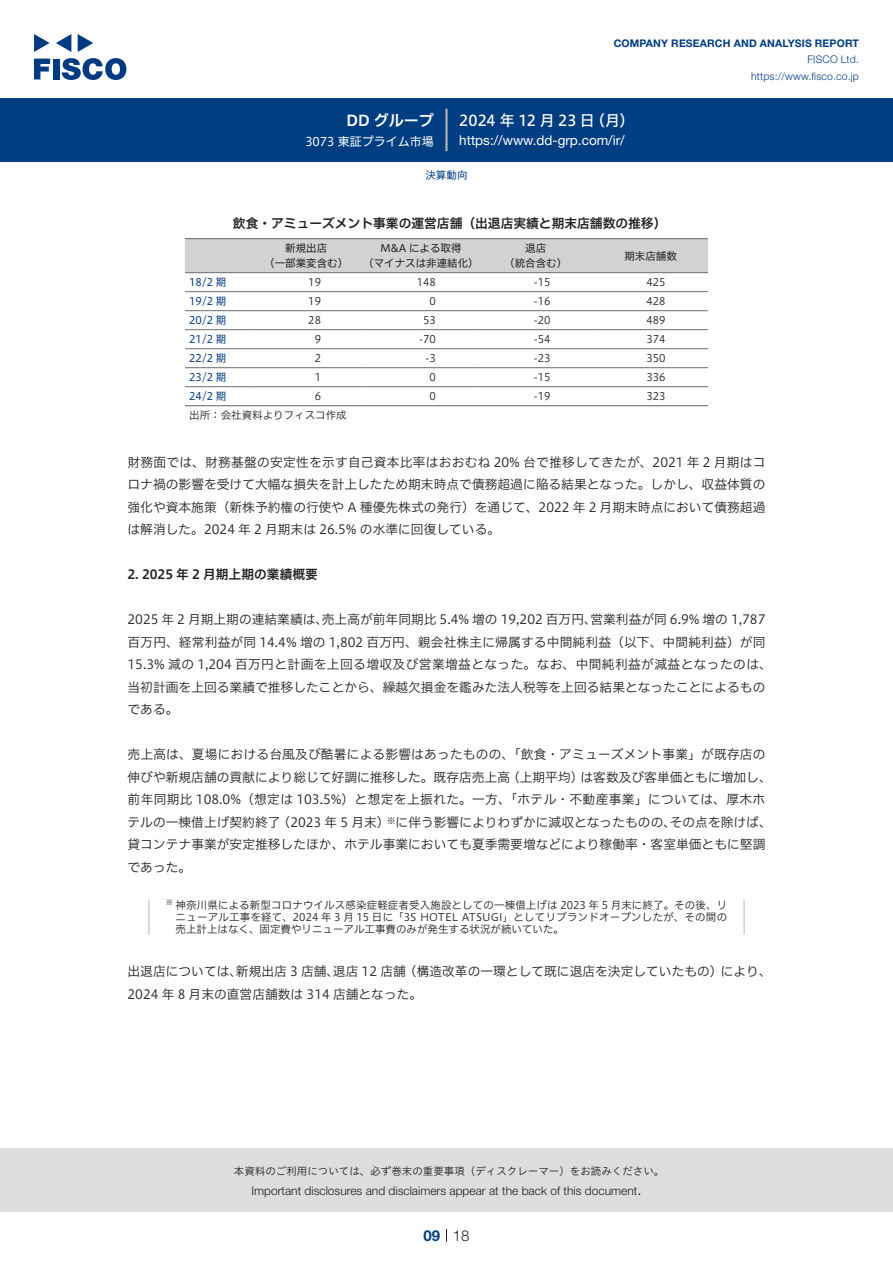
<style>
.page{position:relative;width:893px;height:1263px;background:#fff}
.page>*{position:absolute;margin:0;border:0;box-sizing:border-box;transform-origin:0 0}
.t1{font:15px "Hiragino UD Sans F Std N W5";letter-spacing:.005em;color:#fff}
.t2{font:15px "Hiragino UD Sans F Std N W6";color:#fff}
.t3{font:300 15px "Helvetica Neue LT Std";color:#231f20}
.t4{font:700 15px "Helvetica Neue LT Std";color:#003d81}
.t5{font:13.5px "Helvetica Neue LT Std";color:#fff}
.本文{font:12.75px/22.5px "Hiragino UD Sans F Std N W3";color:#231f20}
.本文-2{font:12.75px "Hiragino UD Sans F Std N W3";letter-spacing:.025em;color:#231f20}
.チャートタイトル{font:12.75px "Hiragino UD Sans F Std N W6";color:#231f20}
.小タイトル{font:12.75px "Hiragino UD Sans F Std N W6";color:#231f20}
.t6{font:300 12px "Helvetica Neue LT Std";color:#231f20}
.t7{font:12px "Hiragino UD Sans F Std N W4";color:#fff}
.表組み基本スタイル{font:10.5px/12px "Hiragino UD Sans F Std N W3";letter-spacing:.01em;color:#231f20}
.表数字{font:10.5px "Hiragino UD Sans F Std N W3";color:#231f20}
.表上{font:10.5px "Hiragino UD Sans F Std N W4";color:#231f20}
.t8{font:10.5px "Hiragino UD Sans Std W3";color:#231f20}
.表左{font:10.5px "Hiragino UD Sans F Std N W4";color:#003d81}
.t9{font:700 10.5px "Helvetica Neue LT Std";letter-spacing:.015em;color:#003d81}
.t10{font:300 10.5px/16.5px "Helvetica Neue LT Std";letter-spacing:.015em;color:#003d81;text-align:right}
.ヘッダー{font:10.5px "Hiragino UD Sans F Std N W4";color:#003d81}
.t11{font:7.35px "Hiragino UD Sans F Std N W3";color:#231f20}
</style>
<div class="page">
<div style="left:0;top:1148px;width:893px;height:64px;background:#ddd"></div>
<svg style="left:34px;top:59px;width:16px;height:20px"></svg>
<div style="left:53px;top:59px;width:6px;height:20px;background:#003a83"></div>
<svg style="left:62px;top:58px;width:64px;height:22px"></svg>
<svg style="left:34px;top:34px;width:16px;height:18px"></svg>
<svg style="left:78px;top:34px;width:15px;height:18px"></svg>
<svg style="left:56px;top:34px;width:15px;height:18px"></svg>
<div style="left:0;top:98px;width:893px;height:64px;background:#003d81"></div>
<hr style="left:445px;top:109px;width:3px;height:42px;background:#b5b5b6">
<svg style="left:446px;top:1229px;width:1px;height:13px"></svg>
<div style="left:185px;top:239px;width:523px;height:33px;background:#d1d2d4"></div>
<hr style="left:185px;top:272px;width:64px;height:1px;background:#6c6d70">
<hr style="left:249px;top:272px;width:115px;height:1px;background:#6c6d70">
<hr style="left:364px;top:272px;width:114px;height:1px;background:#6c6d70">
<hr style="left:478px;top:272px;width:115px;height:1px;background:#6c6d70">
<hr style="left:593px;top:272px;width:115px;height:1px;background:#6c6d70">
<hr style="left:185px;top:291px;width:64px;height:1px;background:#6c6d70">
<hr style="left:249px;top:291px;width:115px;height:1px;background:#6c6d70">
<hr style="left:364px;top:291px;width:114px;height:1px;background:#6c6d70">
<hr style="left:478px;top:291px;width:115px;height:1px;background:#6c6d70">
<hr style="left:593px;top:291px;width:115px;height:1px;background:#6c6d70">
<hr style="left:185px;top:310px;width:64px;height:1px;background:#6c6d70">
<hr style="left:249px;top:310px;width:115px;height:1px;background:#6c6d70">
<hr style="left:364px;top:310px;width:114px;height:1px;background:#6c6d70">
<hr style="left:478px;top:310px;width:115px;height:1px;background:#6c6d70">
<hr style="left:593px;top:310px;width:115px;height:1px;background:#6c6d70">
<hr style="left:185px;top:329px;width:64px;height:1px;background:#6c6d70">
<hr style="left:249px;top:329px;width:115px;height:1px;background:#6c6d70">
<hr style="left:364px;top:329px;width:114px;height:1px;background:#6c6d70">
<hr style="left:478px;top:329px;width:115px;height:1px;background:#6c6d70">
<hr style="left:593px;top:329px;width:115px;height:1px;background:#6c6d70">
<hr style="left:185px;top:348px;width:64px;height:1px;background:#6c6d70">
<hr style="left:249px;top:348px;width:115px;height:1px;background:#6c6d70">
<hr style="left:364px;top:348px;width:114px;height:1px;background:#6c6d70">
<hr style="left:478px;top:348px;width:115px;height:1px;background:#6c6d70">
<hr style="left:593px;top:348px;width:115px;height:1px;background:#6c6d70">
<hr style="left:185px;top:367px;width:64px;height:1px;background:#6c6d70">
<hr style="left:249px;top:367px;width:115px;height:1px;background:#6c6d70">
<hr style="left:364px;top:367px;width:114px;height:1px;background:#6c6d70">
<hr style="left:478px;top:367px;width:115px;height:1px;background:#6c6d70">
<hr style="left:593px;top:367px;width:115px;height:1px;background:#6c6d70">
<hr style="left:185px;top:386px;width:64px;height:1px;background:#6c6d70">
<hr style="left:249px;top:386px;width:115px;height:1px;background:#6c6d70">
<hr style="left:364px;top:386px;width:114px;height:1px;background:#6c6d70">
<hr style="left:478px;top:386px;width:115px;height:1px;background:#6c6d70">
<hr style="left:593px;top:386px;width:115px;height:1px;background:#6c6d70">
<hr style="left:185px;top:238px;width:64px;height:1px;background:#6c6d70">
<hr style="left:249px;top:238px;width:115px;height:1px;background:#6c6d70">
<hr style="left:364px;top:238px;width:114px;height:1px;background:#6c6d70">
<hr style="left:478px;top:238px;width:115px;height:1px;background:#6c6d70">
<hr style="left:593px;top:238px;width:115px;height:1px;background:#6c6d70">
<hr style="left:185px;top:405px;width:64px;height:1px;background:#6c6d70">
<hr style="left:249px;top:405px;width:115px;height:1px;background:#6c6d70">
<hr style="left:364px;top:405px;width:114px;height:1px;background:#6c6d70">
<hr style="left:478px;top:405px;width:115px;height:1px;background:#6c6d70">
<hr style="left:593px;top:405px;width:115px;height:1px;background:#6c6d70">
<hr style="left:148px;top:900px;width:2px;height:34px;background:#d3d3d3">
<hr style="left:743px;top:900px;width:2px;height:34px;background:#d3d3d3">
<p class="t2" style="left:346px;top:109px;width:89px">DD グループ</p>
<p class="t7" style="left:305px;top:132px;width:130px">3073 東証プライム市場</p>
<p class="t9" style="left:614px;top:37px;width:247px">COMPANY RESEARCH AND ANALYSIS REPORT</p>
<p class="t10" style="left:751px;top:51px;width:109px">FISCO Ltd. https://www.fisco.co j p.</p>
<p class="t1" style="left:590px;top:109px;width:46px">（月(</p>
<p class="t1" style="left:459px;top:109px;width:137px">2024 年 12 月23 日</p>
<p class="t5" style="left:459px;top:132px;width:167px">https://www.dd-grp.com /i r/</p>
<p class="ヘッダー" style="left:425px;top:167px;width:43px">決算動向</p>
<p class="チャートタイトル" style="left:233px;top:214px;width:435px">飲食・アミューズメント事業の運営店舗（出退店実績と期末店舗数の推移(</p>
<p class="表上" style="left:285px;top:240px;width:43px">新規出店</p>
<p class="表上" style="left:264px;top:255px;width:85px">（一部業変含む(</p>
<p class="表上" style="left:525px;top:240px;width:22px">退店</p>
<p class="表上" style="left:380px;top:240px;width:83px">M&amp;A による取得</p>
<p class="表上" style="left:363px;top:255px;width:117px">（マイナスは非連結化(</p>
<p class="表上" style="left:624px;top:248px;width:54px">期末店舗数</p>
<p class="表上" style="left:504px;top:255px;width:64px">（統合含む）</p>
<p class="表左" style="left:189px;top:274px;width:39px">18/2 期</p>
<p class="表数字" style="left:308px;top:274px;width:14px">19</p>
<p class="表数字" style="left:417px;top:274px;width:21px">148</p>
<p class="表数字" style="left:534px;top:274px;width:18px">-15</p>
<p class="表数字" style="left:646px;top:274px;width:21px">425</p>
<p class="表左" style="left:189px;top:293px;width:39px">19/2 期</p>
<p class="表数字" style="left:308px;top:293px;width:14px">19</p>
<p class="表数字" style="left:429px;top:293px;width:8px">0</p>
<p class="表数字" style="left:534px;top:293px;width:18px">-16</p>
<p class="表数字" style="left:646px;top:293px;width:21px">428</p>
<p class="表左" style="left:189px;top:312px;width:39px">20/2 期</p>
<p class="表数字" style="left:308px;top:312px;width:14px">28</p>
<p class="表数字" style="left:423px;top:312px;width:14px">53</p>
<p class="表数字" style="left:534px;top:312px;width:18px">-20</p>
<p class="表数字" style="left:646px;top:312px;width:21px">489</p>
<p class="表左" style="left:189px;top:331px;width:39px">21/2 期</p>
<p class="表数字" style="left:315px;top:331px;width:8px">9</p>
<p class="表数字" style="left:419px;top:331px;width:18px">-70</p>
<p class="表数字" style="left:534px;top:331px;width:18px">-54</p>
<p class="表数字" style="left:646px;top:331px;width:21px">374</p>
<p class="表左" style="left:189px;top:350px;width:39px">22/2 期</p>
<p class="表数字" style="left:315px;top:350px;width:8px">2</p>
<p class="表数字" style="left:426px;top:350px;width:12px">-3</p>
<p class="表数字" style="left:534px;top:350px;width:18px">-23</p>
<p class="表数字" style="left:646px;top:350px;width:21px">350</p>
<p class="表左" style="left:189px;top:369px;width:39px">23/2 期</p>
<p class="表数字" style="left:315px;top:369px;width:8px">1</p>
<p class="表数字" style="left:429px;top:369px;width:8px">0</p>
<p class="表数字" style="left:534px;top:369px;width:18px">-15</p>
<p class="表数字" style="left:646px;top:369px;width:21px">336</p>
<p class="表左" style="left:189px;top:388px;width:39px">24/2 期</p>
<p class="表組み基本スタイル" style="left:189px;top:409px;width:159px">出所：会社資料よりフィスコ作成</p>
<p class="本文" style="left:128px;top:450px;width:639px;text-align:justify">財務面では、財務基盤の安定性を示す自己資本比率はおおむね 20% 台で推移してきたが、2021 年 2 月期はコロナ禍の影響を受けて大幅な損失を計上したため期末時点で債務超過に陥る結果となった。しかし、収益体質の強化や資本施策（新株予約権の行使や A 種優先株式の発行）を通じて、2022 年 2 月期末時点において債務超過は解消した。2024 年 2 月期末は 26.5% の水準に回復している。</p>
<p class="小タイトル" style="left:128px;top:565px;width:192px">2. 2025 年 2 月期上期の業績概要</p>
<p class="本文" style="left:590px;top:607px;width:176px">営業利益が同 6.9% 増の 1,787</p>
<p class="表数字" style="left:315px;top:388px;width:8px">6</p>
<p class="表数字" style="left:646px;top:388px;width:21px">323</p>
<p class="表数字" style="left:534px;top:388px;width:18px">-19</p>
<p class="表数字" style="left:429px;top:388px;width:8px">0</p>
<p class="本文" style="left:322px;top:607px;width:276px">売上高が前年同期比 5.4% 増の 19,202 百万円、</p>
<p class="本文" style="left:128px;top:607px;width:646px">2025 年 2 月期上期の連結業績は、<br>百万円、経常利益が同 14.4% 増の 1,802 百万円、親会社株主に帰属する中間純利益（以下、中間純利益）が同15.3% 減の 1,204 百万円と計画を上回る増収及び営業増益となった。なお、中間純利益が減益となったのは、当初計画を上回る業績で推移したことから、繰越欠損金を鑑みた法人税等を上回る結果となったことによるものである。</p>
<p class="本文" style="left:580px;top:742px;width:193px;text-indent:-453px">売上高は、夏場における台風及び酷暑による影響はあったものの、「飲食・アミューズメント事業」が既存店のは客数及び客単価ともに増加し、</p>
<p class="本文" style="left:128px;top:765px;width:384px">伸びや新規店舗の貢献により総じて好調に推移した。既存店売上高</p>
<p class="本文-2" style="left:128px;top:790px;width:639px">前年同期比 108.0%（想定は 103.5%）と想定を上振れた。一方、「ホテル・不動産事業」については、厚木ホ</p>
<p class="本文" style="left:670px;top:810px;width:103px">その点を除けば、</p>
<p class="本文" style="left:507px;top:765px;width:78px">（上期平均）</p>
<p class="本文" style="left:128px;top:810px;width:639px">テルの一棟借上げ契約終了<br>貸コンテナ事業が安定推移したほか、ホテル事業においても夏季需要増などにより稼働率・客室単価ともに堅調であった。</p>
<p class="表組み基本スタイル" style="left:176px;top:899px;width:553px">神奈川県による新型コロナウイルス感染症軽症者受入施設としての一棟借上げは 2023 年 5 月末に終了。その後、リ</p>
<p class="本文" style="left:278px;top:810px;width:400px">（2023 年 5 月末）<sup>※</sup>に伴う影響によりわずかに減収となったものの、</p>
<p class="t11" style="left:166px;top:897px;width:9px">※</p>
<p class="表組み基本スタイル" style="left:176px;top:911px;width:553px">ニューアル工事を経て、2024 年 3 月 15 日に「3S HOTEL ATSUGI」としてリブランドオープンしたが、その間の売上計上はなく、固定費やリニューアル工事費のみが発生する状況が続いていた。</p>
<p class="本文" style="left:721px;top:960px;width:52px">により、</p>
<p class="本文" style="left:404px;top:960px;width:320px">（構造改革の一環として既に退店を決定していたもの）</p>
<p class="本文" style="left:128px;top:960px;width:296px">出退店については、<br>2024 年 8 月末の直営店舗数は 314 店舗となった。</p>
<p class="本文" style="left:236px;top:960px;width:105px">新規出店 3 店舗、</p>
<p class="本文" style="left:333px;top:960px;width:74px">退店 12 店舗</p>
<p class="t8" style="left:234px;top:1163px;width:432px">本資料のご利用については、必ず巻末の重要事項（ディスクレーマー）をお読みください。</p>
<p class="t3" style="left:637px;top:1180px;width:6px">.</p>
<p class="t6" style="left:251px;top:1183px;width:387px">Important disclosures and disclaimers appear at the back of this document</p>
<p class="t4" style="left:423px;top:1226px;width:18px">09</p>
<p class="t3" style="left:453px;top:1226px;width:18px">18</p>
</div>
